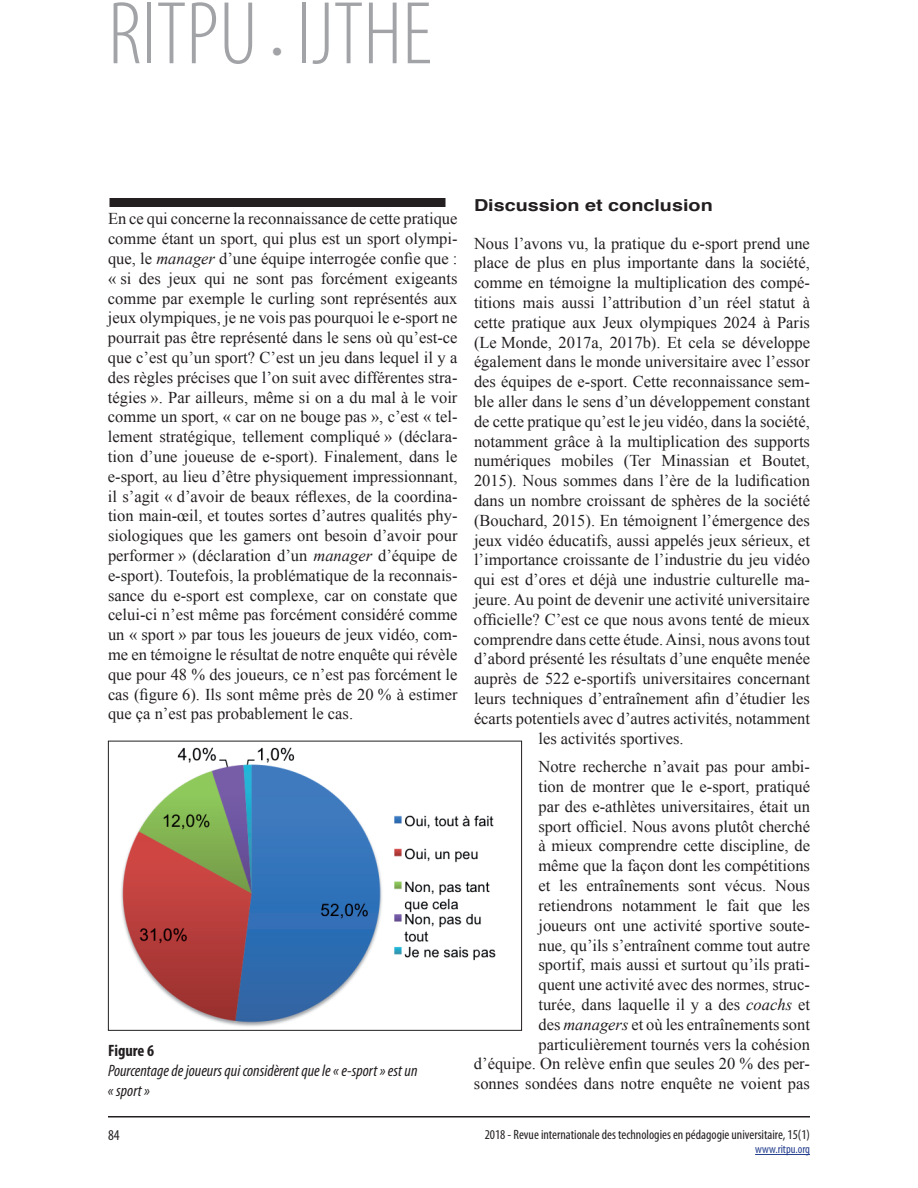
<style>
.page{position:relative;width:918px;height:1188px;background:#fff}
.page>*{position:absolute;margin:0;border:0;box-sizing:border-box;transform-origin:0 0}
.t1{font:300 condensed 90px "Myriad Pro";color:#a1a3a6}
.t2{font:16.5px/19.8px "Times New Roman";color:#231f20;text-align:justify}
.t3{font:italic condensed 16.5px/19.8px "Myriad Pro";color:#231f20}
.t4{font:700 16.5px "Helvetica";color:#231f20;scale:1.2 1}
.t5{font:700 condensed 16.5px "Myriad Pro";color:#231f20}
.t6{font:condensed 15px "Myriad Pro";color:#231f20}
.t7{font:condensed 13.5px "Myriad Pro";color:#231f20}
.t8{font:condensed 12px "Myriad Pro";color:#253f8e}
.s1{font-size:45px}
.s2{font-style:italic}
</style>
<div class="page">
<hr style="left:755px;top:1154px;width:55px;height:1px;background:#253f8e">
<hr style="left:108px;top:1116px;width:702px;height:2px;background:#231f20">
<div style="left:110px;top:198px;width:336px;height:9px;background:#231f20"></div>
<img style="left:121px;top:747px;width:375px;height:280px">
<div style="left:108px;top:741px;width:414px;height:290px;border:1px solid #231f20"></div>
<h1 class="t1" style="left:108px;top:-20px;width:325px">RITPU <span class="s1">•</span> IJTHE</h1>
<p class="t2" style="left:108px;top:209px;width:351px">En ce qui concerne la reconnaissance de cette pratique comme étant un sport, qui plus est un sport olympi&shy;que, le <span class="s2">manager</span> d’une équipe interrogée confie que : « si des jeux qui ne sont pas forcément exigeants comme par exemple le curling sont représentés aux jeux olympiques, je ne vois pas pourquoi le e-sport ne pourrait pas être représenté dans le sens où qu’est-ce que c’est qu’un sport? C’est un jeu dans lequel il y a des règles précises que l’on suit avec différentes stra&shy;tégies ». Par ailleurs, même si on a du mal à le voir comme un sport, « car on ne bouge pas », c’est « tel&shy;lement stratégique, tellement compliqué » (déclara&shy;tion d’une joueuse de e-sport). Finalement, dans le e-sport, au lieu d’être physiquement impressionnant, il s’agit « d’avoir de beaux réflexes, de la coordina&shy;tion main-œil, et toutes sortes d’autres qualités phy&shy;siologiques que les gamers ont besoin d’avoir pour performer » (déclaration d’un <span class="s2">manager</span> d’équipe de e-sport). Toutefois, la problématique de la reconnais&shy;sance du e-sport est complexe, car on constate que celui-ci n’est même pas forcément considéré comme un « sport » par tous les joueurs de jeux vidéo, com&shy;me en témoigne le résultat de notre enquête qui révèle que pour 48 % des joueurs, ce n’est pas forcément le cas (figure 6). Ils sont même près de 20 % à estimer que ça n’est pas probablement le cas.</p>
<p class="t5" style="left:108px;top:1040px;width:48px">Figure 6</p>
<p class="t3" style="left:108px;top:1060px;width:311px">Pourcentage de joueurs qui considèrent que le «e-sport» est un «sport»</p>
<p class="t6" style="left:108px;top:1126px;width:13px">84</p>
<p class="t4" style="left:474px;top:190px;width:200px">Discussion et conclusion</p>
<p class="t2" style="left:474px;top:233px;width:337px">Nous l’avons vu, la pratique du e-sport prend une</p>
<p class="t2" style="left:474px;top:253px;width:338px">place de plus en plus importante dans la société,</p>
<p class="t2" style="left:474px;top:272px;width:338px">comme en témoigne la multiplication des compé-</p>
<p class="t2" style="left:474px;top:292px;width:338px">titions mais aussi l’attribution d’un réel statut à</p>
<p class="t2" style="left:474px;top:312px;width:338px">cette pratique aux Jeux olympiques 2024 à Paris</p>
<p class="t2" style="left:474px;top:332px;width:338px">(Le Monde, 2017a, 2017b). Et cela se développe</p>
<p class="t2" style="left:474px;top:352px;width:338px">également dans le monde universitaire avec l’essor</p>
<p class="t2" style="left:474px;top:371px;width:338px">des équipes de e-sport. Cette reconnaissance sem-</p>
<p class="t2" style="left:474px;top:391px;width:337px">ble aller dans le sens d’un développement constant</p>
<p class="t2" style="left:474px;top:411px;width:337px">de cette pratique qu’est le jeu vidéo, dans la société,</p>
<p class="t2" style="left:474px;top:431px;width:338px">notamment grâce à la multiplication des supports</p>
<p class="t2" style="left:474px;top:451px;width:338px">numériques mobiles (Ter Minassian et Boutet,</p>
<p class="t2" style="left:474px;top:470px;width:338px">2015). Nous sommes dans l’ère de la ludification</p>
<p class="t2" style="left:474px;top:490px;width:338px">dans un nombre croissant de sphères de la société</p>
<p class="t2" style="left:474px;top:510px;width:337px">(Bouchard, 2015). En témoignent l’émergence des</p>
<p class="t2" style="left:474px;top:530px;width:338px">jeux vidéo éducatifs, aussi appelés jeux sérieux, et</p>
<p class="t2" style="left:474px;top:550px;width:338px">l’importance croissante de l’industrie du jeu vidéo</p>
<p class="t2" style="left:474px;top:569px;width:338px">qui est d’ores et déjà une industrie culturelle ma-</p>
<p class="t2" style="left:474px;top:589px;width:337px">jeure. Au point de devenir une activité universitaire</p>
<p class="t2" style="left:474px;top:609px;width:337px">officielle? C’est ce que nous avons tenté de mieux</p>
<p class="t2" style="left:474px;top:629px;width:337px">comprendre dans cette étude. Ainsi, nous avons tout</p>
<p class="t2" style="left:474px;top:649px;width:338px">d’abord présenté les résultats d’une enquête menée</p>
<p class="t2" style="left:474px;top:668px;width:338px">auprès de 522 e-sportifs universitaires concernant</p>
<p class="t2" style="left:474px;top:688px;width:337px">leurs techniques d’entraînement afin d’étudier les</p>
<p class="t2" style="left:474px;top:708px;width:338px">écarts potentiels avec d’autres activités, notamment</p>
<p class="t2" style="left:538px;top:728px;width:147px">les activités sportives.</p>
<p class="t2" style="left:474px;top:757px;width:338px;text-align:right">Notre recherche n’avait pas pour ambi-<br>tion de montrer que le e-sport, pratiqué<br>par des e-athlètes universitaires, était un<br>sport officiel. Nous avons plutôt cherché<br>à mieux comprendre cette discipline, de<br>même que la façon dont les compétitions<br>et les entraînements sont vécus. Nous retiendrons notamment le fait que les<br>joueurs ont une activité sportive soute-<br>nue, qu’ils s’entraînent comme tout autre<br>sportif, mais aussi et surtout qu’ils prati-<br>quent une activité avec des normes, struc-<br>turée, dans laquelle il y a des <span class="s2">coachs</span> et<br>des <span class="s2">managers</span> et où les entraînements sont particulièrement tournés vers la cohésion d’équipe. On relève enfin que seules 20 % des per&shy;sonnes sondées dans notre enquête ne voient pas</p>
<p class="t7" style="left:485px;top:1126px;width:327px">2018 - Revue internationale des technologies en pédagogie universitaire, 15(1)</p>
<p class="t8" style="left:755px;top:1142px;width:56px">www.ritpu.org</p>
</div>
